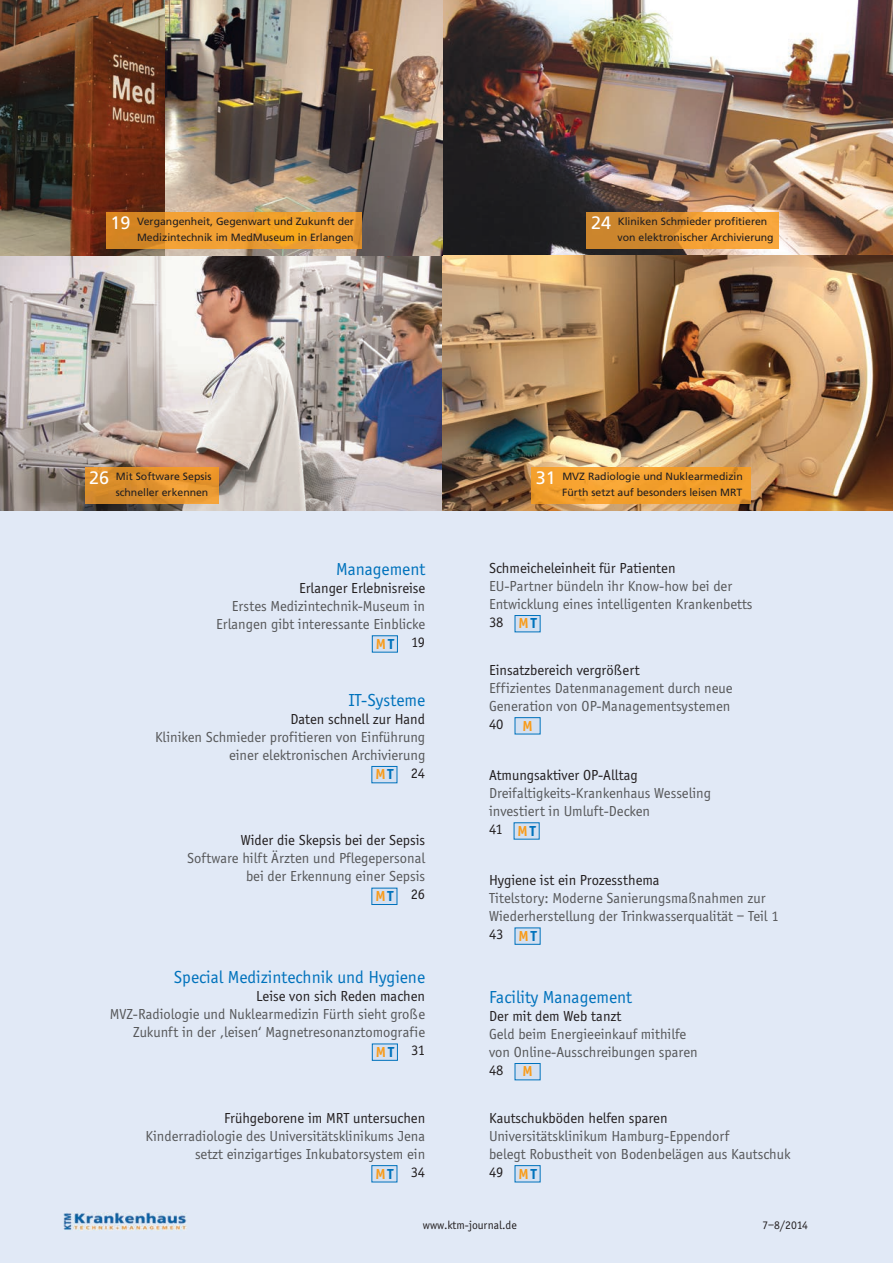
<style>
.page{position:relative;width:893px;height:1263px;background:#e1e9f6}
.page>*{position:absolute;margin:0;border:0;box-sizing:border-box;transform-origin:0 0}
.t1{font:18px "Officina Sans";color:#0072bc}
.t2{font:15px/18px "Officina Sans";color:#57585a}
.t3{font:15px "Officina Sans";color:#231f20}
.t4{font:700 15px "Officina Sans";letter-spacing:.13em;color:#f89c1c}
.t5{font:12px "Officina Sans";color:#231f20}
.t6{font:10.5px/15.9px "Frutiger";color:#231f20;text-align:right}
.s1{font-size:18px;color:#fff}
.s2{color:#0072bc}
</style>
<div class="page">
<div style="left:372px;top:636px;width:25px;height:16px;background:#d4e0f1"></div>
<div style="left:372px;top:636px;width:26px;height:16px;border:1px solid #0072bc"></div>
<div style="left:372px;top:767px;width:25px;height:16px;background:#d4e0f1"></div>
<div style="left:372px;top:766px;width:25px;height:17px;border:1px solid #0072bc"></div>
<div style="left:372px;top:888px;width:25px;height:16px;background:#d4e0f1"></div>
<div style="left:372px;top:888px;width:25px;height:17px;border:1px solid #0072bc"></div>
<div style="left:372px;top:1044px;width:25px;height:16px;background:#d4e0f1"></div>
<div style="left:372px;top:1044px;width:26px;height:16px;border:1px solid #0072bc"></div>
<div style="left:372px;top:1166px;width:25px;height:16px;background:#d4e0f1"></div>
<div style="left:372px;top:1165px;width:25px;height:17px;border:1px solid #0072bc"></div>
<div style="left:514px;top:823px;width:25px;height:16px;background:#d4e0f1"></div>
<div style="left:515px;top:928px;width:25px;height:16px;background:#d4e0f1"></div>
<div style="left:515px;top:1064px;width:25px;height:16px;background:#d4e0f1"></div>
<div style="left:515px;top:1063px;width:25px;height:17px;border:1px solid #0072bc"></div>
<div style="left:515px;top:1166px;width:25px;height:16px;background:#d4e0f1"></div>
<div style="left:515px;top:1165px;width:25px;height:17px;border:1px solid #0072bc"></div>
<div style="left:515px;top:616px;width:25px;height:16px;background:#d4e0f1"></div>
<div style="left:515px;top:615px;width:25px;height:17px;border:1px solid #0072bc"></div>
<div style="left:515px;top:718px;width:25px;height:16px;background:#d4e0f1"></div>
<div style="left:515px;top:717px;width:25px;height:17px;border:1px solid #0072bc"></div>
<img style="left:64px;top:1213px;width:123px;height:18px">
<img style="left:0;top:255px;width:442px;height:255px">
<img style="left:85px;top:468px;width:134px;height:36px">
<img style="left:442px;top:0;width:451px;height:255px">
<img style="left:587px;top:213px;width:192px;height:36px">
<img style="left:442px;top:255px;width:451px;height:255px">
<img style="left:531px;top:468px;width:219px;height:36px">
<img style="left:0;top:0;width:166px;height:255px">
<img style="left:166px;top:0;width:276px;height:255px">
<img style="left:106px;top:213px;width:255px;height:36px">
<p class="t6" style="left:111px;top:213px;width:245px"><span class="s1">19</span> Vergangenheit, Gegenwart und Zukunft der<br>Medizintechnik im MedMuseum in Erlangen</p>
<p class="t6" style="left:618px;top:213px;width:158px;text-align:left;text-indent:-26px"><span class="s1">24</span> Kliniken Schmieder profitieren von elektronischer Archivierung</p>
<p class="t6" style="left:89px;top:468px;width:124px"><span class="s1">26</span> Mit Software Sepsis schneller erkennen</p>
<p class="t1" style="left:336px;top:562px;width:91px">Management</p>
<p class="t3" style="left:299px;top:582px;width:128px">Erlanger Erlebnisreise</p>
<p class="t2" style="left:216px;top:598px;width:211px;text-align:right">Erstes Medizintechnik-Museum in<br>Erlangen gibt interessante Einblicke</p>
<p class="t3" style="left:411px;top:636px;width:16px">19</p>
<p class="t4" style="left:376px;top:638px;width:20px">M<span class="s2">T</span></p>
<p class="t1" style="left:349px;top:692px;width:78px">IT-Systeme</p>
<p class="t3" style="left:290px;top:713px;width:136px">Daten schnell zur Hand</p>
<p class="t2" style="left:155px;top:729px;width:272px;text-align:right">Kliniken Schmieder profitieren von Einführung einer elektronischen Archivierung</p>
<p class="t3" style="left:411px;top:767px;width:16px">24</p>
<p class="t4" style="left:375px;top:768px;width:20px">M<span class="s2">T</span></p>
<p class="t3" style="left:241px;top:834px;width:186px">Wider die Skepsis bei der Sepsis</p>
<p class="t2" style="left:187px;top:850px;width:240px;text-align:right">Software hilft Ärzten und Pflegepersonal bei der Erkennung einer Sepsis</p>
<p class="t3" style="left:411px;top:888px;width:16px">26</p>
<p class="t4" style="left:375px;top:890px;width:20px">M<span class="s2">T</span></p>
<p class="t1" style="left:174px;top:970px;width:253px">Special Medizintechnik und Hygiene</p>
<p class="t3" style="left:256px;top:990px;width:170px">Leise von sich Reden machen</p>
<p class="t2" style="left:110px;top:1006px;width:317px;text-align:right">MVZ-Radiologie und Nuklearmedizin Fürth sieht große<br>Zukunft in der ,leisen‘ Magnetresonanztomografie</p>
<p class="t3" style="left:411px;top:1044px;width:16px">31</p>
<p class="t4" style="left:376px;top:1046px;width:20px">M<span class="s2">T</span></p>
<p class="t3" style="left:224px;top:1112px;width:202px">Frühgeborene im MRT untersuchen</p>
<p class="t2" style="left:146px;top:1128px;width:281px;text-align:right">Kinderradiologie des Universitätsklinikums Jena setzt einzigartiges Inkubatorsystem ein</p>
<p class="t3" style="left:411px;top:1166px;width:16px">34</p>
<p class="t4" style="left:375px;top:1167px;width:20px">M<span class="s2">T</span></p>
<p class="t6" style="left:536px;top:468px;width:209px"><span class="s1">31</span> MVZ Radiologie und Nuklearmedizin<br>Fürth setzt auf besonders leisen MRT</p>
<p class="t3" style="left:489px;top:562px;width:188px">Schmeicheleinheit für Patienten</p>
<p class="t2" style="left:489px;top:578px;width:265px">EU-Partner bündeln ihr Know-how bei der<br>Entwicklung eines intelligenten Krankenbetts</p>
<p class="t3" style="left:489px;top:616px;width:16px">38</p>
<p class="t3" style="left:489px;top:664px;width:152px">Einsatzbereich vergrößert</p>
<p class="t2" style="left:489px;top:680px;width:245px">Effizientes Datenmanagement durch neue<br>Generation von OP-Managementsystemen</p>
<p class="t3" style="left:489px;top:718px;width:16px">40</p>
<p class="t4" style="left:518px;top:617px;width:20px">M<span class="s2">T</span></p>
<p class="t4" style="left:522px;top:720px;width:12px">M</p>
<p class="t3" style="left:489px;top:769px;width:150px">Atmungsaktiver OP-Alltag</p>
<p class="t2" style="left:489px;top:785px;width:224px">Dreifaltigkeits-Krankenhaus Wesseling investiert in Umluft-Decken</p>
<p class="t3" style="left:489px;top:823px;width:15px">41</p>
<p class="t4" style="left:518px;top:825px;width:20px">M<span class="s2">T</span></p>
<p class="t3" style="left:489px;top:874px;width:172px">Hygiene ist ein Prozessthema</p>
<p class="t2" style="left:489px;top:890px;width:291px">Titelstory: Moderne Sanierungsmaßnahmen zur<br>Wiederherstellung der Trinkwasserqualität – Teil 1</p>
<p class="t3" style="left:489px;top:928px;width:16px">43</p>
<p class="t4" style="left:518px;top:930px;width:20px">M<span class="s2">T</span></p>
<p class="t1" style="left:489px;top:989px;width:145px">Facility Management</p>
<p class="t3" style="left:489px;top:1010px;width:134px">Der mit dem Web tanzt</p>
<p class="t2" style="left:489px;top:1026px;width:210px">Geld beim Energieeinkauf mithilfe von Online-Ausschreibungen sparen</p>
<p class="t3" style="left:489px;top:1064px;width:16px">48</p>
<p class="t3" style="left:489px;top:1112px;width:180px">Kautschukböden helfen sparen</p>
<p class="t2" style="left:489px;top:1128px;width:303px">Universitätsklinikum Hamburg-Eppendorf<br>belegt Robustheit von Bodenbelägen aus Kautschuk</p>
<p class="t3" style="left:489px;top:1166px;width:16px">49</p>
<p class="t4" style="left:522px;top:1065px;width:12px">M</p>
<p class="t4" style="left:518px;top:1167px;width:20px">M<span class="s2">T</span></p>
<p class="t5" style="left:423px;top:1220px;width:95px">www.ktm-journal.de</p>
<p class="t5" style="left:762px;top:1220px;width:47px">7–8/2014</p>
</div>
